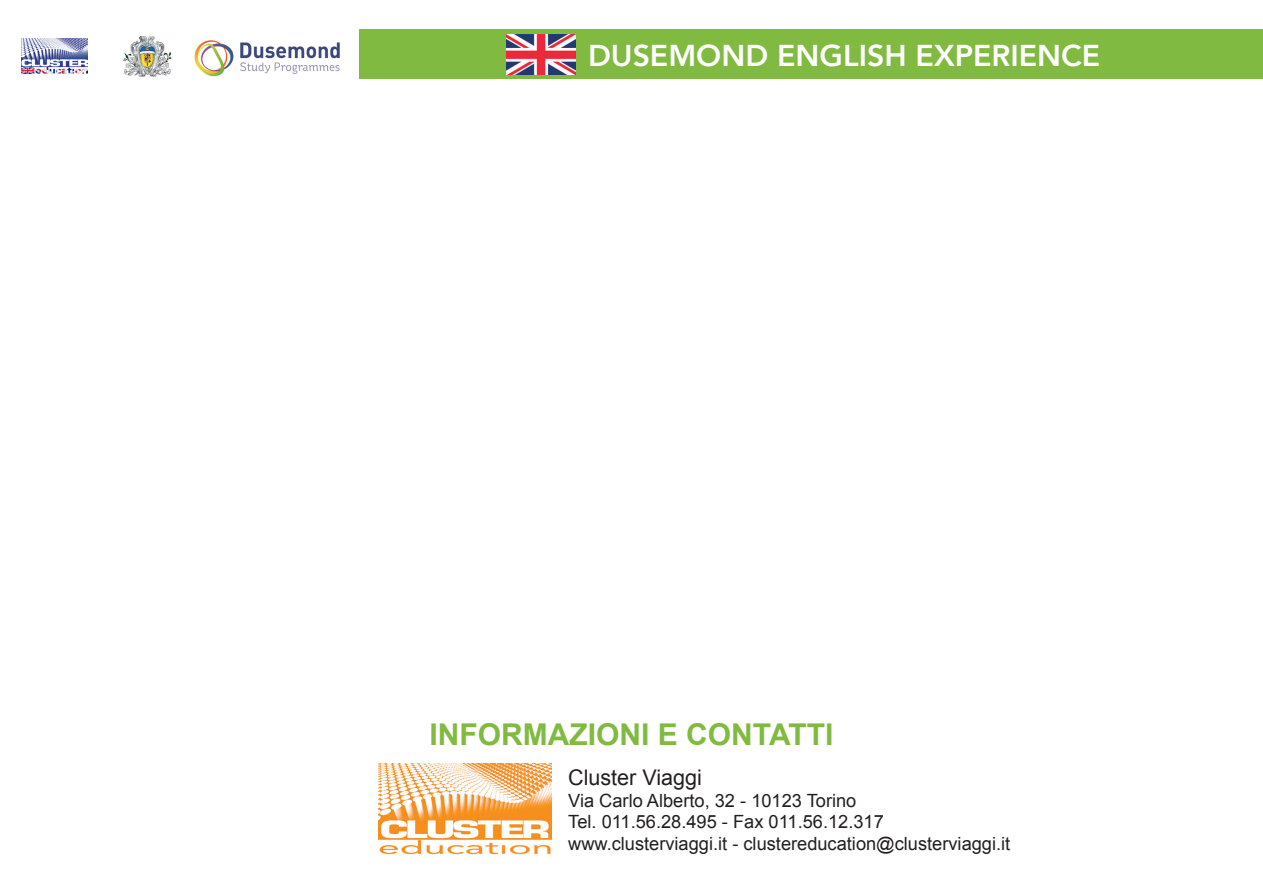
<style>
.page{position:relative;width:1263px;height:893px;background:#fff}
.page>*{position:absolute;margin:0;border:0;box-sizing:border-box;transform-origin:0 0}
.t1{font:800 30.15px "Avenir";color:#fff}
.t2{font:700 30px "Arial";color:#80ba41}
.t3{font:21.6px "Arial";color:#231f20}
.t4{font:18.3px "Arial";color:#231f20}
</style>
<div class="page">
<img style="left:378px;top:763px;width:174px;height:92px">
<div style="left:359px;top:29px;width:904px;height:50px;background:#80ba41"></div>
<img style="left:507px;top:34px;width:68px;height:41px">
<img style="left:21px;top:38px;width:66px;height:36px">
<img style="left:123px;top:37px;width:49px;height:40px">
<img style="left:194px;top:40px;width:146px;height:37px">
<p class="t1" style="left:588px;top:32px;width:514px">DUSEMOND ENGLISH EXPERIENCE</p>
<p class="t2" style="left:429px;top:715px;width:405px">INFORMAZIONI E CONTATTI</p>
<p class="t3" style="left:568px;top:764px;width:135px">Cluster Viaggi</p>
<p class="t4" style="left:568px;top:788px;width:290px">Via Carlo Alberto, 32 - 10123 Torino</p>
<p class="t4" style="left:568px;top:810px;width:317px">Tel. 011.56.28.495 - Fax 011.56.12.317</p>
<p class="t4" style="left:568px;top:832px;width:444px">www.clusterviaggi.it - clustereducation@clusterviaggi.it</p>
</div>
